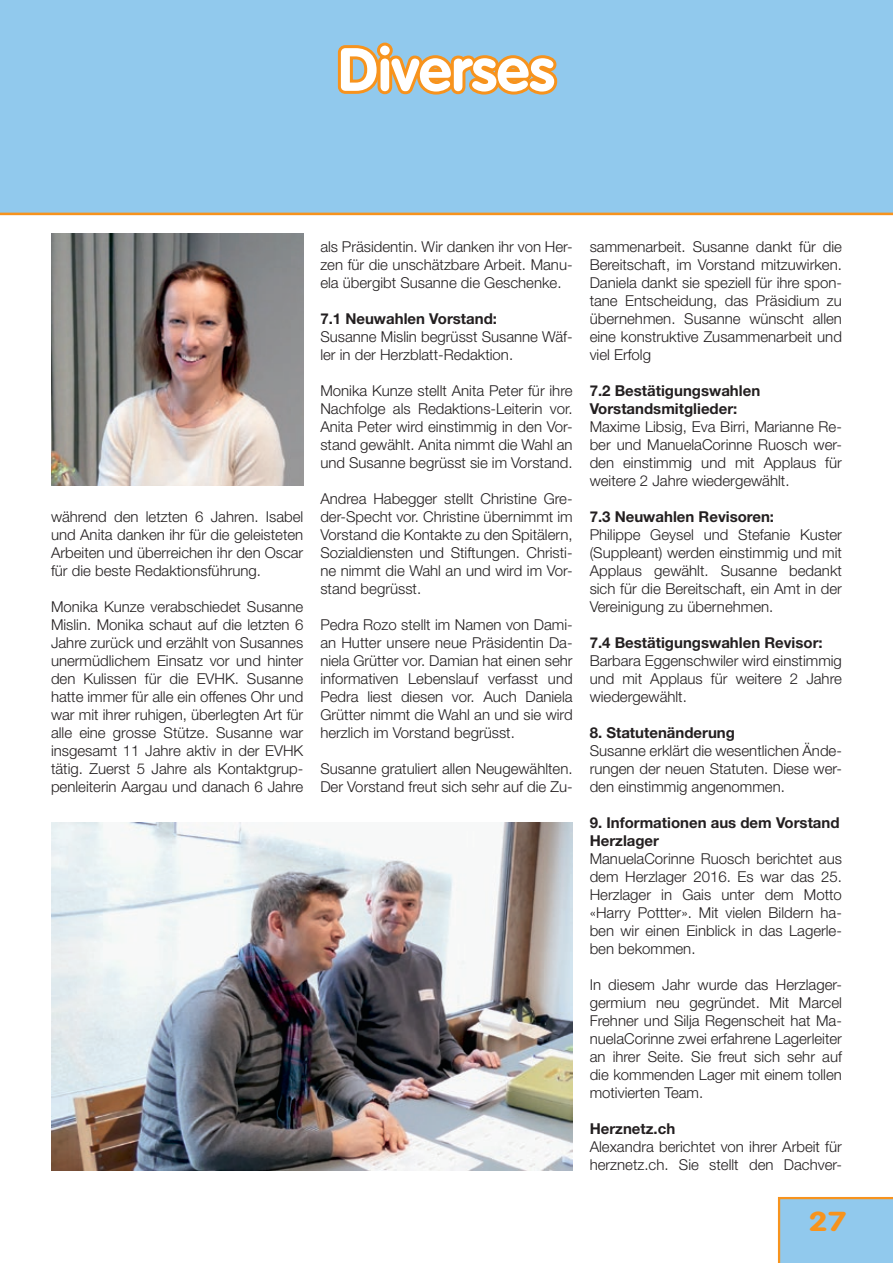
<style>
.page{position:relative;width:893px;height:1263px;background:#fff}
.page>*{position:absolute;margin:0;border:0;box-sizing:border-box;transform-origin:0 0}
.t1{font:700 60px "VAG Rounded Std";color:#fff}
.t2{font:700 27px "VAG Rounded Std";color:#f7931d;scale:1.26 1}
.t3{font:300 15px/18px "Helvetica Neue LT Std";color:#231f20;text-align:justify}
.t4{font:700 15px/18px "Helvetica Neue LT Std";color:#231f20}
</style>
<div class="page">
<svg style="left:778px;top:1197px;width:115px;height:66px;background:#96c6e2"></svg>
<div style="left:0;top:0;width:893px;height:213px;background:#91c9ed"></div>
<svg style="left:337px;top:42px;width:221px;height:53px"></svg>
<hr style="left:0;top:213px;width:893px;height:2px;background:#f7931d">
<img style="left:51px;top:234px;width:252px;height:252px">
<img style="left:51px;top:822px;width:522px;height:348px">
<h1 class="t1" style="left:338px;top:35px;width:218px">Diverses</h1>
<p class="t3" style="left:51px;top:507px;width:254px">während den letzten 6 Jahren. Isabel und Anita danken ihr für die geleisteten Arbeiten und überreichen ihr den Oscar für die beste Redaktionsführung.</p>
<p class="t3" style="left:51px;top:597px;width:254px">Monika Kunze verabschiedet Susanne Mislin. Monika schaut auf die letzten 6<br>Jahre zurück und erzählt von Susannes unermüdlichem Einsatz vor und hinter den Kulissen für die EVHK. Susanne hatte immer für alle ein offenes Ohr und war mit ihrer ruhigen, überlegten Art für alle eine grosse Stütze. Susanne war insgesamt 11 Jahre aktiv in der EVHK tätig. Zuerst 5 Jahre als Kontaktgrup&shy;penleiterin Aargau und danach 6 Jahre</p>
<p class="t3" style="left:320px;top:237px;width:254px">als Präsidentin. Wir danken ihr von Her&shy;zen für die unschätzbare Arbeit. Manu&shy;ela übergibt Susanne die Geschenke.</p>
<p class="t4" style="left:320px;top:309px;width:178px">7.1 Neuwahlen Vorstand:</p>
<p class="t3" style="left:320px;top:327px;width:254px">Susanne Mislin begrüsst Susanne Wäf&shy;ler in der Herzblatt-Redaktion.</p>
<p class="t3" style="left:320px;top:381px;width:254px">Monika Kunze stellt Anita Peter für ihre Nachfolge als Redaktions-Leiterin vor.<br>Anita Peter wird einstimmig in den Vor&shy;stand gewählt. Anita nimmt die Wahl an und Susanne begrüsst sie im Vorstand.</p>
<p class="t3" style="left:320px;top:489px;width:254px">Andrea Habegger stellt Christine Gre&shy;der-Specht vor. Christine übernimmt im Vorstand die Kontakte zu den Spitälern, Sozialdiensten und Stiftungen. Christi&shy;ne nimmt die Wahl an und wird im Vor&shy;stand begrüsst.</p>
<p class="t3" style="left:320px;top:615px;width:254px">Pedra Rozo stellt im Namen von Dami&shy;an Hutter unsere neue Präsidentin Da&shy;niela Grütter vor. Damian hat einen sehr informativen Lebenslauf verfasst und Pedra liest diesen vor. Auch Daniela Grütter nimmt die Wahl an und sie wird herzlich im Vorstand begrüsst.</p>
<p class="t3" style="left:320px;top:759px;width:254px">Susanne gratuliert allen Neugewählten.<br>Der Vorstand freut sich sehr auf die Zu-</p>
<p class="t3" style="left:590px;top:237px;width:254px">sammenarbeit. Susanne dankt für die Bereitschaft, im Vorstand mitzuwirken.<br>Daniela dankt sie speziell für ihre spon&shy;tane Entscheidung, das Präsidium zu übernehmen. Susanne wünscht allen eine konstruktive Zusammenarbeit und viel Erfolg</p>
<p class="t4" style="left:590px;top:381px;width:172px">7.2 Bestätigungswahlen<br>Vorstandsmitglieder:</p>
<p class="t3" style="left:590px;top:417px;width:254px">Maxime Libsig, Eva Birri, Marianne Re&shy;ber und ManuelaCorinne Ruosch wer&shy;den einstimmig und mit Applaus für weitere 2 Jahre wiedergewählt.</p>
<p class="t4" style="left:590px;top:507px;width:186px">7.3 Neuwahlen Revisoren:</p>
<p class="t3" style="left:590px;top:525px;width:254px">Philippe Geysel und Stefanie Kuster (Suppleant) werden einstimmig und mit Applaus gewählt. Susanne bedankt sich für die Bereitschaft, ein Amt in der Vereinigung zu übernehmen.</p>
<p class="t4" style="left:590px;top:633px;width:235px">7.4 Bestätigungswahlen Revisor:</p>
<p class="t3" style="left:590px;top:651px;width:254px">Barbara Eggenschwiler wird einstimmig und mit Applaus für weitere 2 Jahre wiedergewählt.</p>
<p class="t4" style="left:590px;top:723px;width:147px">8. Statutenänderung</p>
<p class="t3" style="left:590px;top:741px;width:254px">Susanne erklärt die wesentlichen Ände&shy;rungen der neuen Statuten. Diese wer&shy;den einstimmig angenommen.</p>
<p class="t4" style="left:590px;top:813px;width:251px">9. Informationen aus dem Vorstand<br>Herzlager</p>
<p class="t3" style="left:590px;top:849px;width:254px">ManuelaCorinne Ruosch berichtet aus dem Herzlager 2016. Es war das 25.<br>Herzlager in Gais unter dem Motto «Harry Pottter». Mit vielen Bildern ha&shy;ben wir einen Einblick in das Lagerle&shy;ben bekommen.</p>
<p class="t3" style="left:590px;top:975px;width:254px">In diesem Jahr wurde das Herzlager&shy;germium neu gegründet. Mit Marcel Frehner und Silja Regenscheit hat Ma&shy;nuelaCorinne zwei erfahrene Lagerleiter an ihrer Seite. Sie freut sich sehr auf die kommenden Lager mit einem tollen motivierten Team.</p>
<p class="t4" style="left:590px;top:1119px;width:87px">Herznetz.ch</p>
<p class="t3" style="left:590px;top:1137px;width:254px">Alexandra berichtet von ihrer Arbeit für herznetz.ch. Sie stellt den Dachver-</p>
<h2 class="t2" style="left:808px;top:1206px;width:32px">27</h2>
</div>
